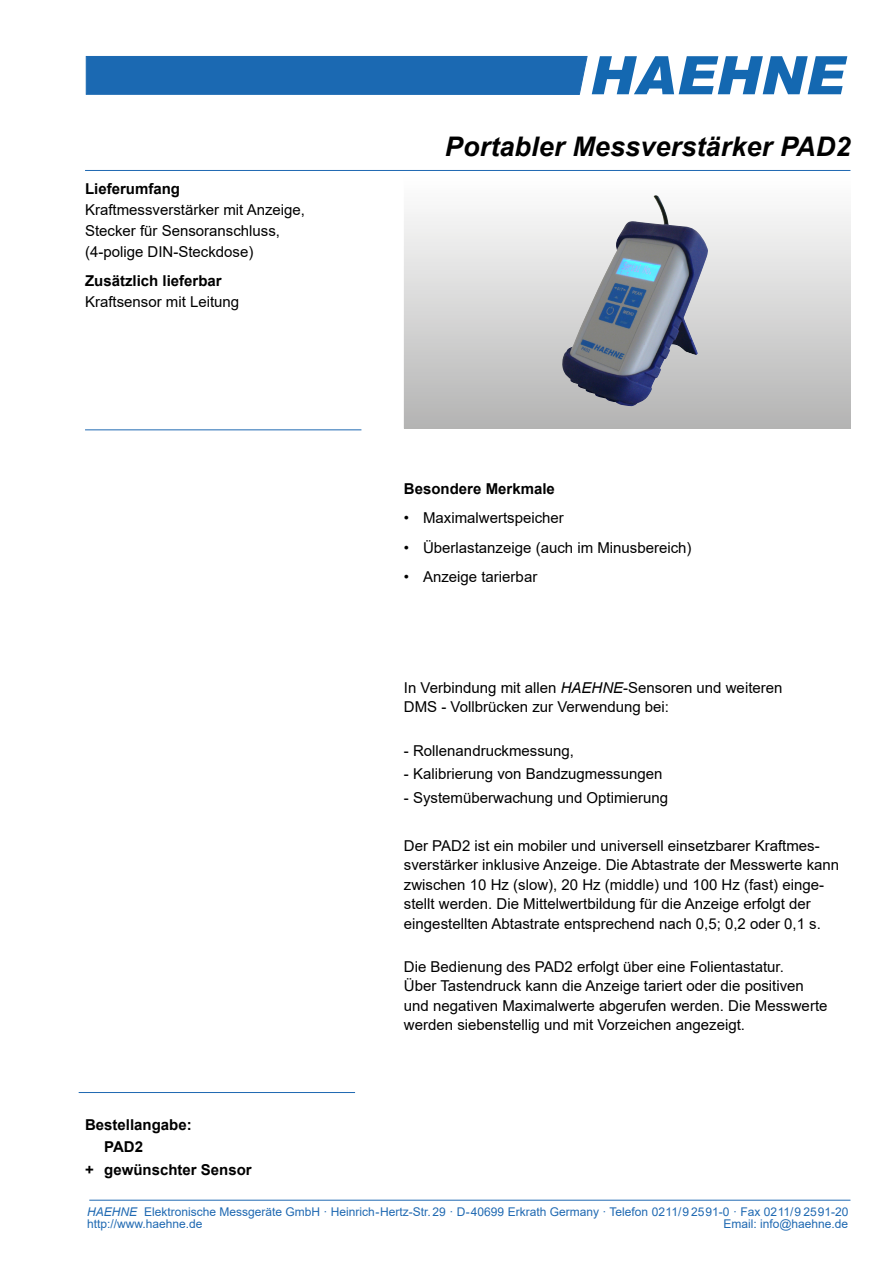
<style>
.page{position:relative;width:893px;height:1263px;background:#fff}
.page>*{position:absolute;margin:0;border:0;box-sizing:border-box;transform-origin:0 0}
.t1{font:italic 700 27px "Arial";letter-spacing:.005em;color:#000}
.t2{font:15px/19.5px "Arial";color:#000}
.t3{font:700 15px "Arial";color:#000}
.t4{font:12px/11.7px "Arial";color:#1f69b2}
.s1{font-style:italic}
</style>
<div class="page">
<div style="left:404px;top:174px;width:446px;height:254px;background:linear-gradient(to bottom,#fff,#b4b4b4)"></div>
<div style="left:404px;top:173px;width:446px;height:255px;border:1px solid #fff"></div>
<img style="left:562px;top:195px;width:146px;height:211px">
<hr style="left:85px;top:170px;width:765px;height:1px;background:#1f69b2">
<hr style="left:89px;top:1200px;width:761px;height:1px;background:#1f69b2">
<svg style="left:85px;top:56px;width:762px;height:38px;background:#3a7ebc"></svg>
<hr style="left:79px;top:1092px;width:276px;height:1px;background:#1f69b2">
<hr style="left:85px;top:429px;width:276px;height:1px;background:#1f69b2">
<p class="t3" style="left:85px;top:178px;width:97px">Lieferumfang</p>
<p class="t2" style="left:85px;top:199px;width:222px;line-height:21px">Kraftmessverstärker mit Anzeige,<br>Stecker für Sensoranschluss, (4-polige DIN-Steckdose)</p>
<p class="t3" style="left:85px;top:270px;width:138px">Zusätzlich lieferbar</p>
<p class="t2" style="left:85px;top:292px;width:156px">Kraftsensor mit Leitung</p>
<p class="t3" style="left:85px;top:1114px;width:108px">Bestellangabe:</p>
<p class="t3" style="left:104px;top:1136px;width:40px">PAD2</p>
<p class="t3" style="left:85px;top:1159px;width:168px">+ gewünschter Sensor</p>
<h1 class="t1" style="left:445px;top:128px;width:407px">Portabler Messverstärker PAD2</h1>
<p class="t3" style="left:404px;top:478px;width:152px">Besondere Merkmale</p>
<p class="t2" style="left:404px;top:508px;width:161px">• Maximalwertspeicher</p>
<p class="t2" style="left:404px;top:537px;width:289px">• Überlastanzeige (auch im Minusbereich)</p>
<p class="t2" style="left:404px;top:567px;width:135px">• Anzeige tarierbar</p>
<p class="t2" style="left:404px;top:678px;width:380px">In Verbindung mit allen <span class="s1">HAEHNE</span>-Sensoren und weiteren<br>DMS - Vollbrücken zur Verwendung bei:</p>
<p class="t2" style="left:404px;top:740px;width:172px">- Rollenandruckmessung,</p>
<p class="t2" style="left:404px;top:764px;width:260px">- Kalibrierung von Bandzugmessungen</p>
<p class="t2" style="left:404px;top:788px;width:266px">- Systemüberwachung und Optimierung</p>
<p class="t2" style="left:404px;top:835px;width:437px">Der PAD2 ist ein mobiler und universell einsetzbarer Kraftmes&shy;sverstärker inklusive Anzeige. Die Abtastrate der Messwerte kann zwischen 10 Hz (slow), 20 Hz (middle) und 100 Hz (fast) einge&shy;stellt werden. Die Mittelwertbildung für die Anzeige erfolgt der eingestellten Abtastrate entsprechend nach 0,5; 0,2 oder 0,1 s.</p>
<p class="t2" style="left:404px;top:957px;width:425px">Die Bedienung des PAD2 erfolgt über eine Folientastatur.<br>Über Tastendruck kann die Anzeige tariert oder die positiven und negativen Maximalwerte abgerufen werden. Die Messwerte werden siebenstellig und mit Vorzeichen angezeigt.</p>
<p class="t4" style="left:87px;top:1206px;width:763px"><span class="s1">HAEHNE</span> Elektronische Messgeräte GmbH · Heinrich-Hertz-Str. 29 · D-40699 Erkrath Germany · Telefon 0211/9 25 91-0 · Fax 0211/9 25 91-20 http://www.haehne.de</p>
<p class="t4" style="left:723px;top:1217px;width:126px">Email: info@haehne.de</p>
</div>
